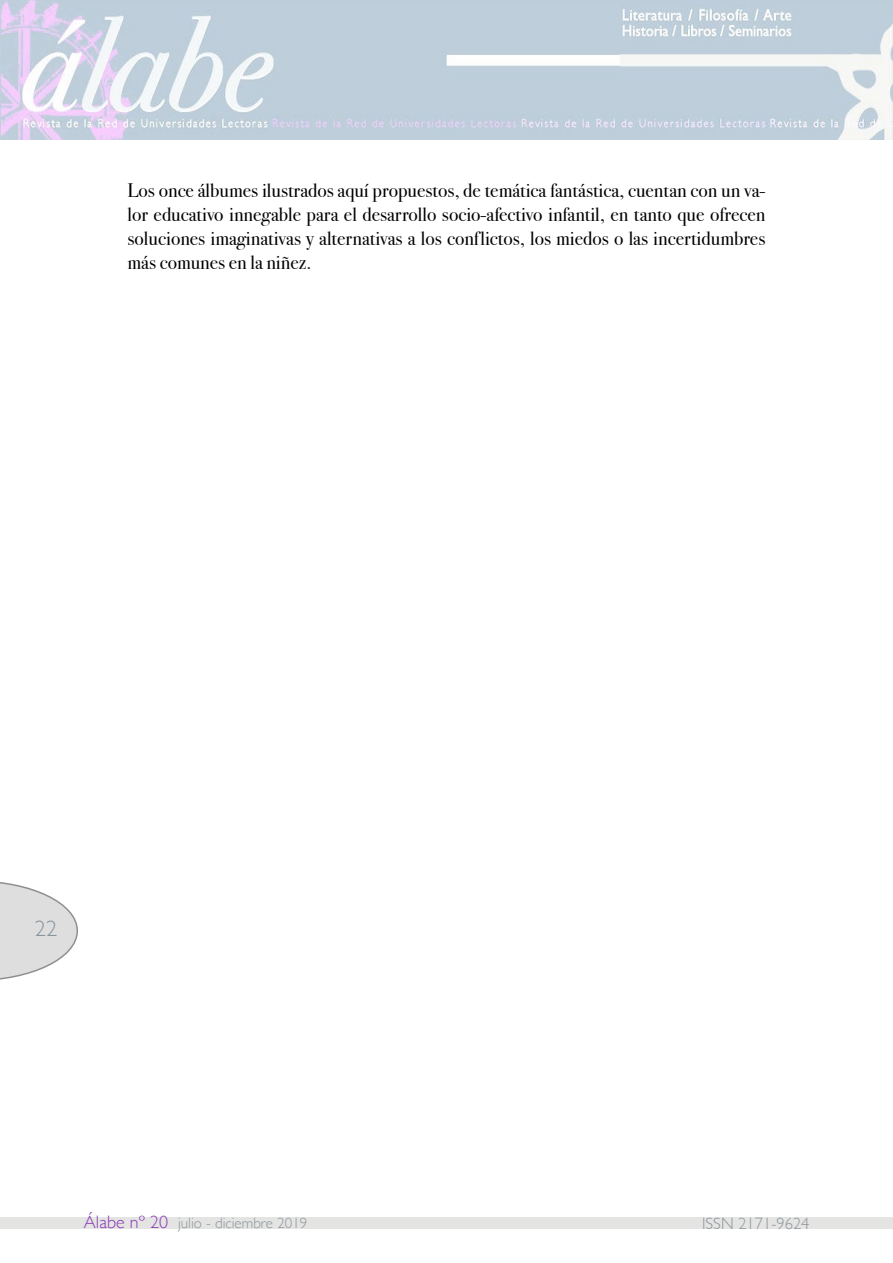
<style>
.page{position:relative;width:893px;height:1263px;background:#fff}
.page>*{position:absolute;margin:0;border:0;box-sizing:border-box;transform-origin:0 0}
.t1{font:300 22.5px "Gill Sans";color:#8a949d}
.t2{font:19.5px/24px "Bodoni Svty Two OSITCTT Book";color:#000;text-align:justify}
.t3{font:300 16.5px "Gill Sans";color:#8c959c}
.t4{font:300 15px "Gill Sans";color:#8c959c}
.s1{font-size:18px;color:#893ab6}
</style>
<div class="page">
<svg style="left:0;top:882px;width:78px;height:98px"></svg>
<div style="left:0;top:1218px;width:893px;height:11px;background:#e4e4e3"></div>
<img style="left:0;top:0;width:893px;height:139px">
<p class="t2" style="left:128px;top:178px;width:639px">Los once álbumes ilustrados aquí propuestos, de temática fantástica, cuentan con un va&shy;lor educativo innegable para el desarrollo socio-afectivo infantil, en tanto que ofrecen soluciones imaginativas y alternativas a los conflictos, los miedos o las incertidumbres más comunes en la niñez.</p>
<p class="t1" style="left:35px;top:911px;width:24px">22</p>
<p class="t4" style="left:84px;top:1211px;width:225px"><span class="s1">Álabe nº 20</span> julio - diciembre 2019</p>
<p class="t3" style="left:702px;top:1211px;width:109px">ISSN 2171-9624</p>
</div>
